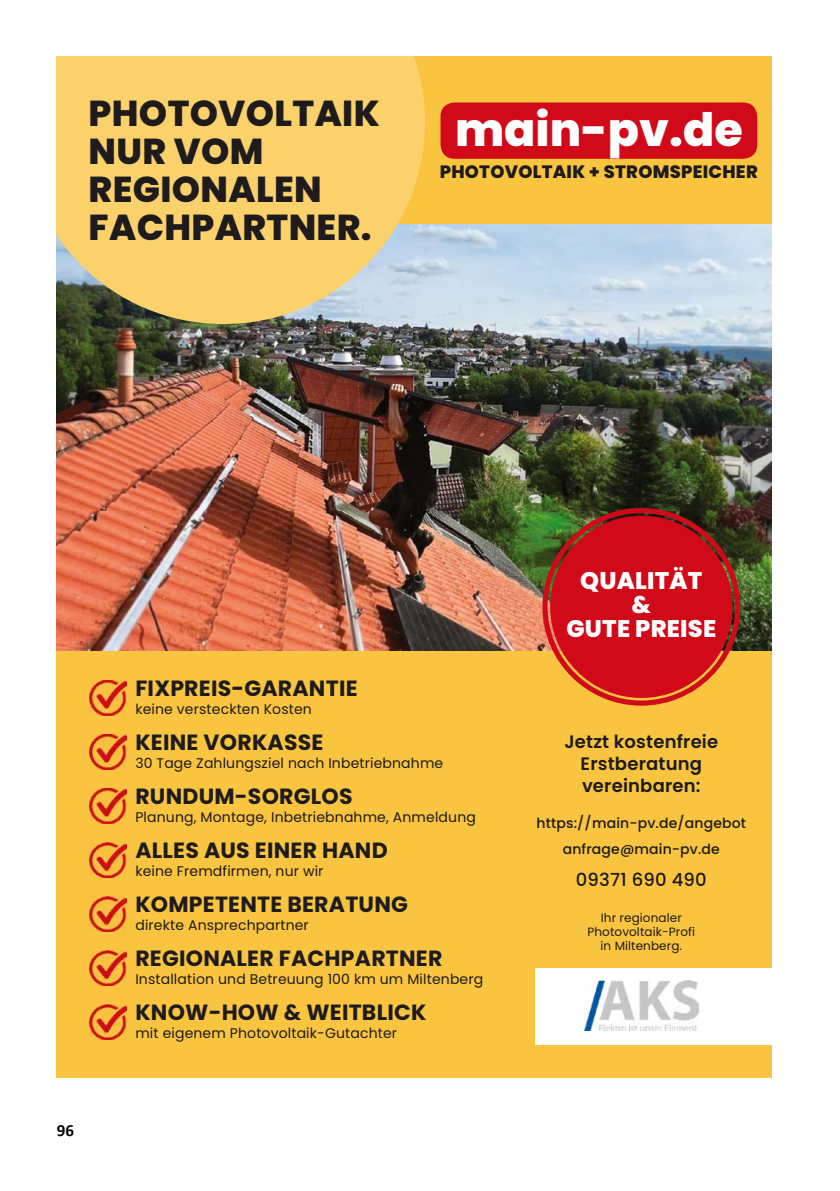
<style>
.page{position:relative;width:840px;height:1191px;background:#fff}
.page>*{position:absolute;margin:0;border:0;box-sizing:border-box;transform-origin:0 0}
.t1{font:800 46px "Poppins";color:#fff}
.t2{font:800 36px/38px "Poppins";letter-spacing:.01em;color:#1d1b1c}
.t3{font:800 24px/24px "Poppins";letter-spacing:.01em;color:#fff;text-align:center}
.t4{font:700 22px "Poppins";letter-spacing:.01em;color:#1d1b1c}
.t5{font:600 18px/22px "Poppins";letter-spacing:.01em;color:#1d1b1c;text-align:center}
.t6{font:500 18px "Poppins";letter-spacing:.01em;color:#1d1b1c}
.t7{font:800 17.8px "Poppins";letter-spacing:.015em;color:#1d1b1c}
.t8{font:700 17px "Calibri";color:#000}
.t9{font:14px "Poppins";letter-spacing:.01em;color:#1d1b1c}
.t10{font:500 14px/26.4px "Poppins";letter-spacing:.01em;color:#1d1b1c;text-align:center}
.t11{font:12px/14px "Poppins";letter-spacing:.01em;color:#1d1b1c;text-align:center}
</style>
<div class="page">
<img style="left:57px;top:224px;width:714px;height:427px">
<div style="left:57px;top:57px;width:714px;height:167px;background:#f9c43f"></div>
<svg style="left:57px;top:57px;width:368px;height:267px;fill:#fbd16b"></svg>
<div style="left:57px;top:651px;width:714px;height:426px;background:#f9c43f"></div>
<img style="left:89px;top:680px;width:38px;height:35px">
<img style="left:89px;top:734px;width:38px;height:35px">
<img style="left:89px;top:788px;width:38px;height:35px">
<img style="left:89px;top:842px;width:38px;height:35px">
<img style="left:89px;top:896px;width:38px;height:35px">
<img style="left:89px;top:950px;width:38px;height:35px">
<img style="left:89px;top:1004px;width:38px;height:35px">
<div style="left:440px;top:102px;width:316px;height:57px;background:#d10a1a;border-radius:14px"></div>
<div style="left:551px;top:517px;width:179px;height:179px;background:#d10a1a;border-radius:50%"></div>
<div style="left:542px;top:508px;width:197px;height:197px;border:5px solid #d10a1a;border-radius:50%"></div>
<div style="left:555px;top:521px;width:172px;height:172px;border:5px solid #d10a1a;border-radius:50%"></div>
<div style="left:535px;top:968px;width:236px;height:76px;background:#fff"></div>
<img style="left:584px;top:981px;width:114px;height:50px">
<h2 class="t2" style="left:88px;top:94px;width:293px">PHOTOVOLTAIK<br>NUR VOM<br>REGIONALEN<br>FACHPARTNER.</h2>
<h1 class="t1" style="left:455px;top:104px;width:289px">main-pv.de</h1>
<p class="t7" style="left:439px;top:162px;width:319px">PHOTOVOLTAIK + STROMSPEICHER</p>
<p class="t8" style="left:57px;top:1118px;width:19px">96</p>
<h3 class="t4" style="left:135px;top:675px;width:224px">FIXPREIS-GARANTIE</h3>
<p class="t9" style="left:135px;top:701px;width:178px">keine versteckten Kosten</p>
<h3 class="t4" style="left:135px;top:729px;width:189px">KEINE VORKASSE</h3>
<p class="t9" style="left:135px;top:755px;width:309px">30 Tage Zahlungsziel nach Inbetriebnahme</p>
<h3 class="t4" style="left:135px;top:783px;width:218px">RUNDUM-SORGLOS</h3>
<p class="t9" style="left:135px;top:809px;width:342px">Planung, Montage, Inbetriebnahme, Anmeldung</p>
<h3 class="t4" style="left:135px;top:837px;width:254px">ALLES AUS EINER HAND</h3>
<p class="t9" style="left:135px;top:863px;width:189px">keine Fremdfirmen, nur wir</p>
<h3 class="t4" style="left:135px;top:891px;width:274px">KOMPETENTE BERATUNG</h3>
<p class="t9" style="left:135px;top:917px;width:175px">direkte Ansprechpartner</p>
<h3 class="t4" style="left:135px;top:945px;width:308px">REGIONALER FACHPARTNER</h3>
<p class="t9" style="left:135px;top:971px;width:349px">Installation und Betreuung 100 km um Miltenberg</p>
<h3 class="t4" style="left:135px;top:999px;width:292px">KNOW-HOW &amp; WEITBLICK</h3>
<p class="t9" style="left:135px;top:1025px;width:263px">mit eigenem Photovoltaik-Gutachter</p>
<h3 class="t3" style="left:566px;top:569px;width:151px">QUALITÄT<br>&amp;<br>GUTE PREISE</h3>
<p class="t5" style="left:564px;top:731px;width:155px">Jetzt kostenfreie<br>Erstberatung vereinbaren:</p>
<p class="t10" style="left:536px;top:809px;width:211px">https://main-pv.de/angebot anfrage@main-pv.de</p>
<p class="t6" style="left:575px;top:869px;width:132px">09371 690 490</p>
<p class="t11" style="left:587px;top:910px;width:109px">Ihr regionaler<br>Photovoltaik-Profi in Miltenberg.</p>
</div>
